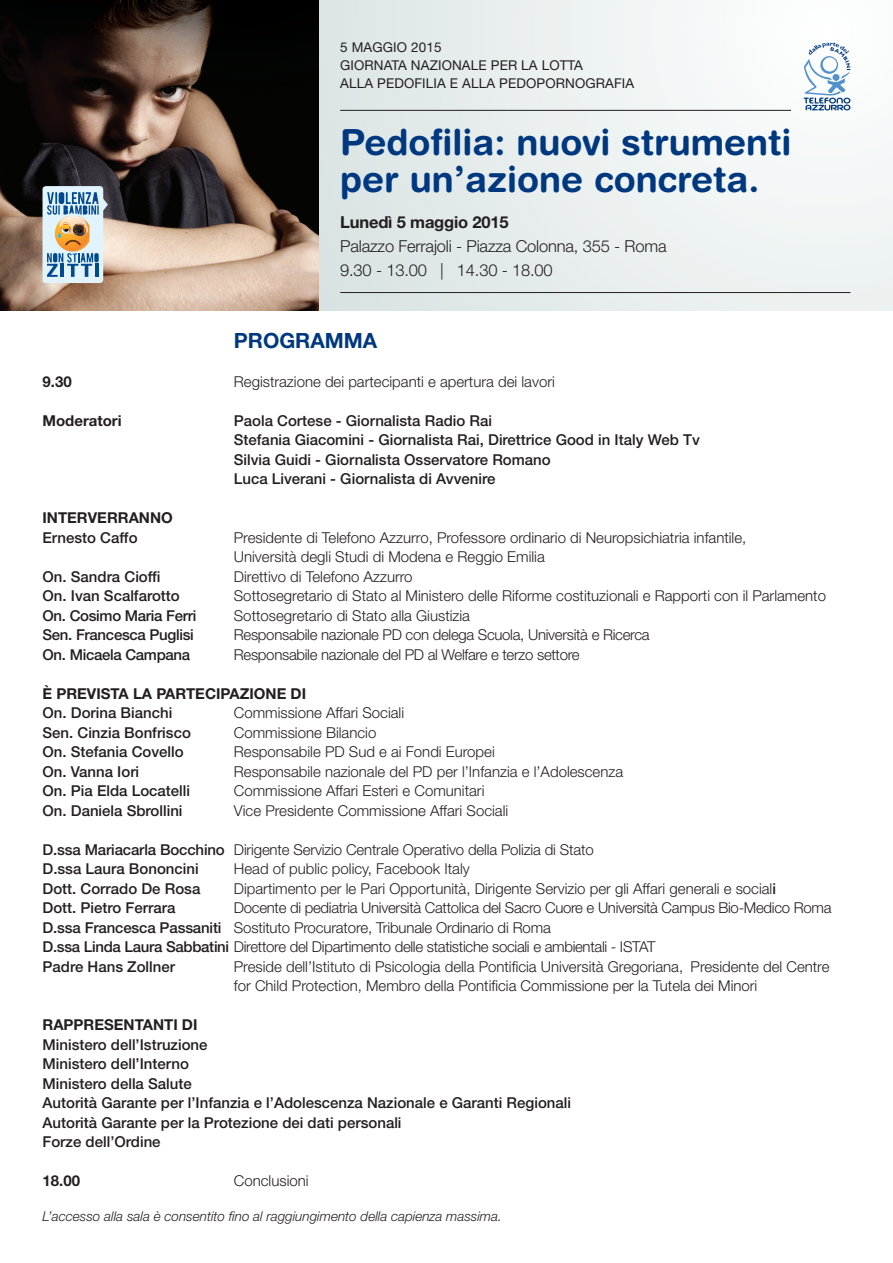
<style>
.page{position:relative;width:893px;height:1263px;background:#fff}
.page>*{position:absolute;margin:0;border:0;box-sizing:border-box;transform-origin:0 0}
.t1{font:700 36px/37.5px "Helvetica Rounded";color:#003880}
.t2{font:700 21px "Helvetica Neue LT Std";color:#003880}
.t3{font:300 16.5px "Helvetica Neue LT Std";letter-spacing:-.01em;color:#231f20}
.t4{font:700 16.5px "Helvetica Neue LT Std";letter-spacing:-.01em;color:#231f20}
.t5{font:300 15px "Helvetica Neue LT Std";color:#231f20}
.t6{font:500 15px "Helvetica Neue LT Std";color:#231f20}
.t7{font:300 15px "Helvetica Neue LT Std";letter-spacing:-.02em;color:#231f20}
.t8{font:700 15px "Helvetica Neue LT Std";color:#231f20}
.t9{font:500 15px "Helvetica Neue LT Std";letter-spacing:-.02em;color:#231f20}
.t10{font:13.5px "Helvetica Neue LT Std";letter-spacing:.01em;color:#231f20}
.t11{font:italic 300 13.5px "Helvetica Neue LT Std";color:#231f20}
.s1{font-weight:500}
</style>
<div class="page">
<div style="left:319px;top:0;width:574px;height:310px;background:linear-gradient(to right,#dde6e5,#f9fbfb)"></div>
<img style="left:0;top:0;width:319px;height:310px">
<svg style="left:803px;top:43px;width:47px;height:68px"></svg>
<svg style="left:43px;top:186px;width:65px;height:97px;background:#b2c0c5"></svg>
<hr style="left:340px;top:110px;width:451px;height:1px;background:#231f20">
<hr style="left:340px;top:292px;width:510px;height:1px;background:#231f20">
<p class="t10" style="left:340px;top:39px;width:103px">5 MAGGIO 2015</p>
<p class="t10" style="left:340px;top:57px;width:244px">GIORNATA NAZIONALE PER LA LOTTA</p>
<p class="t10" style="left:340px;top:75px;width:296px">ALLA PEDOFILIA E ALLA PEDOPORNOGRAFIA</p>
<p class="t1" style="left:340px;top:123px;width:453px">Pedofilia: nuovi strumenti per un’azione concreta.</p>
<p class="t4" style="left:340px;top:212px;width:170px">Lunedì 5 maggio 2015</p>
<p class="t3" style="left:340px;top:236px;width:328px">Palazzo Ferrajoli - Piazza Colonna, 355 - Roma</p>
<p class="t3" style="left:340px;top:260px;width:214px">9.30 - 13.00 | 14.30 - 18.00</p>
<p class="t2" style="left:234px;top:327px;width:145px">PROGRAMMA</p>
<p class="t8" style="left:43px;top:372px;width:31px">9.30</p>
<p class="t5" style="left:234px;top:372px;width:322px">Registrazione dei partecipanti e apertura dei lavori</p>
<p class="t8" style="left:43px;top:411px;width:81px">Moderatori</p>
<p class="t6" style="left:234px;top:411px;width:260px">Paola Cortese - Giornalista Radio Rai</p>
<p class="t6" style="left:234px;top:431px;width:468px">Stefania Giacomini - Giornalista Rai, Direttrice Good in Italy Web Tv</p>
<p class="t6" style="left:234px;top:450px;width:318px">Silvia Guidi - Giornalista Osservatore Romano</p>
<p class="t6" style="left:234px;top:470px;width:263px">Luca Liverani - Giornalista di Avvenire</p>
<p class="t8" style="left:43px;top:509px;width:132px">INTERVERRANNO</p>
<p class="t6" style="left:43px;top:528px;width:97px">Ernesto Caffo</p>
<p class="t5" style="left:234px;top:528px;width:514px">Presidente di Telefono Azzurro, Professore ordinario di Neuropsichiatria infantile,</p>
<p class="t5" style="left:234px;top:548px;width:312px">Università degli Studi di Modena e Reggio Emilia</p>
<p class="t6" style="left:43px;top:567px;width:120px">On. Sandra Cioffi</p>
<p class="t5" style="left:234px;top:567px;width:180px">Direttivo di Telefono Azzurro</p>
<p class="t6" style="left:43px;top:587px;width:139px">On. Ivan Scalfarotto</p>
<p class="t5" style="left:234px;top:587px;width:594px">Sottosegretario di Stato al Ministero delle Riforme costituzionali e Rapporti con il Parlamento</p>
<p class="t9" style="left:43px;top:606px;width:155px">On. Cosimo Maria Ferri</p>
<p class="t5" style="left:234px;top:606px;width:238px">Sottosegretario di Stato alla Giustizia</p>
<p class="t9" style="left:43px;top:626px;width:153px">Sen. Francesca Puglisi</p>
<p class="t7" style="left:234px;top:626px;width:417px">Responsabile nazionale PD con delega Scuola, Università e Ricerca</p>
<p class="t9" style="left:43px;top:645px;width:149px">On. Micaela Campana</p>
<p class="t7" style="left:234px;top:645px;width:347px">Responsabile nazionale del PD al Welfare e terzo settore</p>
<p class="t8" style="left:43px;top:684px;width:265px">È PREVISTA LA PARTECIPAZIONE DI</p>
<p class="t6" style="left:43px;top:704px;width:131px">On. Dorina Bianchi</p>
<p class="t5" style="left:234px;top:704px;width:172px">Commissione Affari Sociali</p>
<p class="t6" style="left:43px;top:723px;width:150px">Sen. Cinzia Bonfrisco</p>
<p class="t5" style="left:234px;top:723px;width:144px">Commissione Bilancio</p>
<p class="t6" style="left:43px;top:743px;width:143px">On. Stefania Covello</p>
<p class="t5" style="left:234px;top:743px;width:262px">Responsabile PD Sud e ai Fondi Europei</p>
<p class="t6" style="left:43px;top:762px;width:98px">On. Vanna Iori</p>
<p class="t5" style="left:234px;top:762px;width:391px">Responsabile nazionale del PD per l’Infanzia e l’Adolescenza</p>
<p class="t6" style="left:43px;top:782px;width:149px">On. Pia Elda Locatelli</p>
<p class="t5" style="left:234px;top:782px;width:252px">Commissione Affari Esteri e Comunitari</p>
<p class="t6" style="left:43px;top:801px;width:142px">On. Daniela Sbrollini</p>
<p class="t5" style="left:234px;top:801px;width:276px">Vice Presidente Commissione Affari Sociali</p>
<p class="t5" style="left:43px;top:840px;width:553px"><span class="s1">D.ssa Mariacarla Bocchino</span> Dirigente Servizio Centrale Operativo della Polizia di Stato</p>
<p class="t6" style="left:43px;top:860px;width:158px">D.ssa Laura Bononcini</p>
<p class="t5" style="left:234px;top:860px;width:237px">Head of public policy, Facebook Italy</p>
<p class="t6" style="left:43px;top:879px;width:159px">Dott. Corrado De Rosa</p>
<p class="t5" style="left:234px;top:879px;width:544px">Dipartimento per le Pari Opportunità, Dirigente Servizio per gli Affari generali e social<span class="s1">i</span></p>
<p class="t6" style="left:43px;top:899px;width:134px">Dott. Pietro Ferrara</p>
<p class="t7" style="left:234px;top:899px;width:599px">Docente di pediatria Università Cattolica del Sacro Cuore e Università Campus Bio-Medico Roma</p>
<p class="t5" style="left:43px;top:918px;width:510px"><span class="s1">D.ssa Francesca Passaniti</span> Sostituto Procuratore, Tribunale Ordinario di Roma</p>
<p class="t7" style="left:43px;top:938px;width:615px"><span class="s1">D.ssa Linda Laura Sabbatini</span> Direttore del Dipartimento delle statistiche sociali e ambientali - ISTAT</p>
<p class="t6" style="left:43px;top:957px;width:134px">Padre Hans Zollner</p>
<p class="t5" style="left:234px;top:957px;width:597px">Preside dell’Istituto di Psicologia della Pontificia Università Gregoriana, Presidente del Centre</p>
<p class="t5" style="left:234px;top:977px;width:525px">for Child Protection, Membro della Pontificia Commissione per la Tutela dei Minori</p>
<p class="t8" style="left:43px;top:1016px;width:156px">RAPPRESENTANTI DI</p>
<p class="t6" style="left:43px;top:1035px;width:167px">Ministero dell’Istruzione</p>
<p class="t6" style="left:43px;top:1055px;width:148px">Ministero dell’Interno</p>
<p class="t6" style="left:43px;top:1074px;width:151px">Ministero della Salute</p>
<p class="t6" style="left:43px;top:1094px;width:530px">Autorità Garante per l’Infanzia e l’Adolescenza Nazionale e Garanti Regionali</p>
<p class="t6" style="left:43px;top:1113px;width:361px">Autorità Garante per la Protezione dei dati personali</p>
<p class="t6" style="left:43px;top:1133px;width:120px">Forze dell’Ordine</p>
<p class="t8" style="left:43px;top:1172px;width:39px">18.00</p>
<p class="t5" style="left:234px;top:1172px;width:76px">Conclusioni</p>
<p class="t11" style="left:43px;top:1208px;width:461px">L’accesso alla sala è consentito fino al raggiungimento della capienza massima.</p>
</div>
